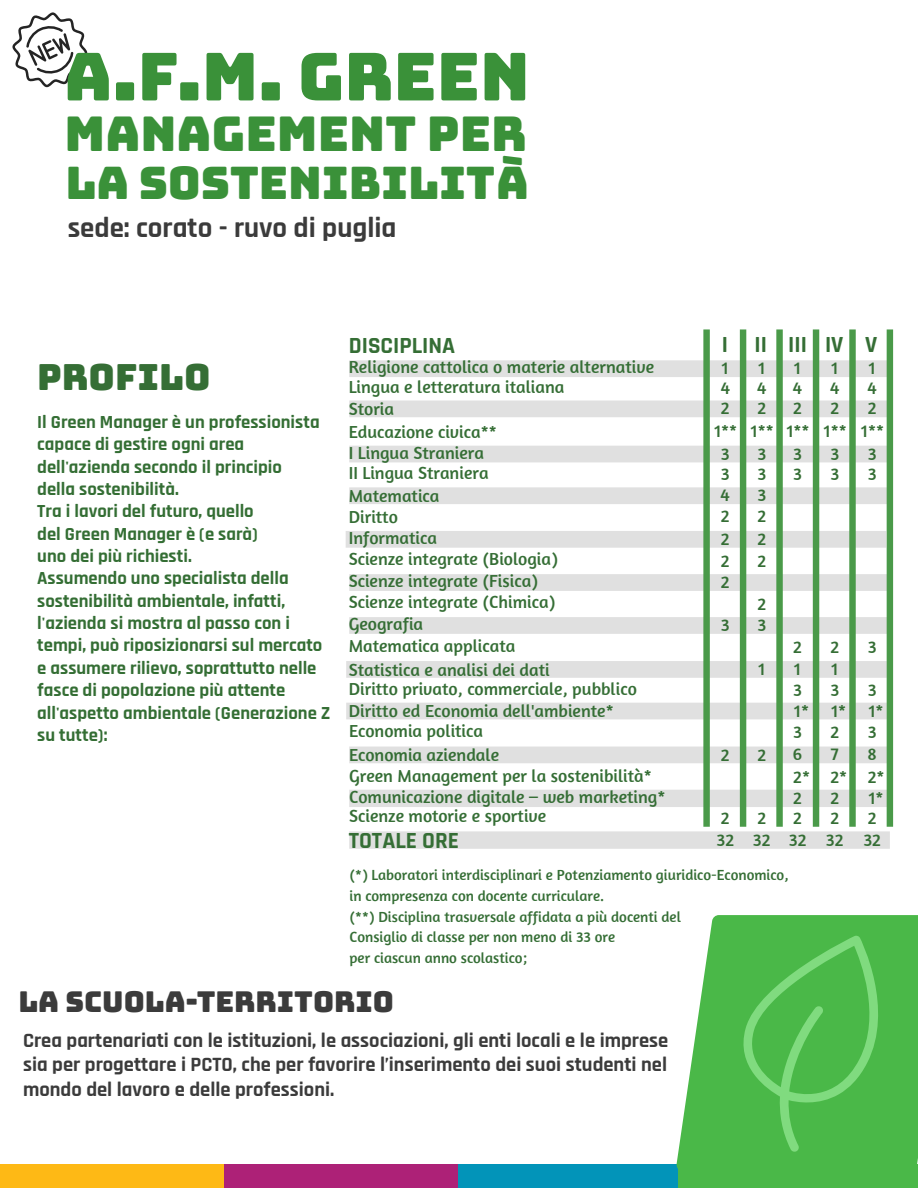
<style>
.page{position:relative;width:918px;height:1188px;background:#fff}
.page>*{position:absolute;margin:0;border:0;box-sizing:border-box;transform-origin:0 0}
.t1{font:66.15px "Bungee";color:#3a9139}
.t2{font:48px "Bungee";color:#3a9139}
.t3{font:44.85px "Bungee";letter-spacing:-.005em;color:#3a9139}
.t4{font:36px "Bungee";color:#356e35}
.t5{font:700 28.8px "Rajdhani";color:#3b3b3b}
.t6{font:28.65px "Bungee";color:#3b3b3b}
.t7{font:700 23.4px "Rajdhani";color:#356e35}
.t8{font:700 20.55px/24.6px "Rajdhani";color:#3b3b3b;text-align:justify}
.t9{font:700 18.6px/22.4px "Rajdhani";color:#346e34}
.t10{font:17.85px/20.1px "Amaranth";color:#356e35}
.t11{font:15px/20.5px "Amaranth";color:#356e35}
</style>
<div class="page">
<div style="left:349px;top:831px;width:541px;height:18px;background:#e0e0e0"></div>
<div style="left:349px;top:360px;width:541px;height:17px;background:#e0e0e0"></div>
<div style="left:349px;top:400px;width:541px;height:17px;background:#e0e0e0"></div>
<div style="left:349px;top:446px;width:541px;height:16px;background:#e0e0e0"></div>
<div style="left:349px;top:487px;width:541px;height:17px;background:#e0e0e0"></div>
<div style="left:346px;top:531px;width:540px;height:17px;background:#e0e0e0"></div>
<div style="left:349px;top:574px;width:541px;height:17px;background:#e0e0e0"></div>
<div style="left:349px;top:617px;width:541px;height:17px;background:#e0e0e0"></div>
<div style="left:346px;top:661px;width:541px;height:17px;background:#e0e0e0"></div>
<div style="left:346px;top:703px;width:541px;height:16px;background:#e0e0e0"></div>
<div style="left:349px;top:747px;width:541px;height:16px;background:#e0e0e0"></div>
<div style="left:349px;top:790px;width:541px;height:17px;background:#e0e0e0"></div>
<div style="left:703px;top:329px;width:7px;height:498px;background:#4a9a49"></div>
<div style="left:740px;top:329px;width:6px;height:498px;background:#4a9a49"></div>
<div style="left:776px;top:329px;width:7px;height:498px;background:#4a9a49"></div>
<div style="left:813px;top:329px;width:6px;height:498px;background:#4a9a49"></div>
<div style="left:849px;top:329px;width:7px;height:498px;background:#4a9a49"></div>
<div style="left:887px;top:329px;width:6px;height:498px;background:#4a9a49"></div>
<div style="left:1px;top:1164px;width:224px;height:24px;background:#feb915"></div>
<div style="left:224px;top:1164px;width:243px;height:24px;background:#ad2177"></div>
<div style="left:458px;top:1164px;width:245px;height:24px;background:#0294b9"></div>
<div style="left:678px;top:1164px;width:239px;height:24px;background:#4ab848"></div>
<svg style="left:676px;top:915px;width:242px;height:257px;fill:#4ab848"></svg>
<svg style="left:735px;top:935px;width:160px;height:217px;background:#51bc4f"></svg>
<svg style="left:12px;top:12px;width:75px;height:75px"></svg>
<h1 class="t1" style="left:64px;top:39px;width:467px">A.F.M. GREEN</h1>
<h2 class="t2" style="left:65px;top:107px;width:464px">MANAGEMENT PER</h2>
<h3 class="t3" style="left:65px;top:157px;width:465px">LA SOSTENIBILITÀ</h3>
<h3 class="t5" style="left:68px;top:210px;width:330px">sede: corato - ruvo di puglia</h3>
<h3 class="t4" style="left:37px;top:357px;width:175px">PROFILO</h3>
<p class="t9" style="left:37px;top:411px;width:295px">Il Green Manager è un professionista capace di gestire ogni area dell'azienda secondo il principio<br>della sostenibilità.<br>Tra i lavori del futuro, quello<br>del Green Manager è (e sarà)<br>uno dei più richiesti.<br>Assumendo uno specialista della sostenibilità ambientale, infatti, l'azienda si mostra al passo con i tempi, può riposizionarsi sul mercato e assumere rilievo, soprattutto nelle fasce di popolazione più attente all'aspetto ambientale (Generazione Z su tutte):</p>
<h3 class="t7" style="left:349px;top:331px;width:108px">DISCIPLINA</h3>
<p class="t10" style="left:349px;top:357px;width:307px">Religione cattolica o materie alternative<br>Lingua e letteratura italiana</p>
<p class="t10" style="left:349px;top:398px;width:149px;line-height:21.3px">Storia<br>Educazione civica**<br>I Lingua Straniera<br>II Lingua Straniera</p>
<p class="t10" style="left:349px;top:485px;width:211px;line-height:21.5px">Matematica<br>Diritto<br>Informatica<br>Scienze integrate (Biologia)<br>Scienze integrate (Fisica)<br>Scienze integrate (Chimica)<br>Geografia<br>Matematica applicata</p>
<p class="t10" style="left:349px;top:660px;width:290px;line-height:19px">Statistica e analisi dei dati<br>Diritto privato, commerciale, pubblico</p>
<p class="t10" style="left:349px;top:701px;width:266px;line-height:19.6px">Diritto ed Economia dell'ambiente*<br>Economia politica</p>
<p class="t10" style="left:349px;top:745px;width:318px">Economia aziendale<br>Green Management per la sostenibilità*<br>Comunicazione digitale – web marketing*<br>Scienze motorie e sportive</p>
<h3 class="t7" style="left:349px;top:826px;width:112px">TOTALE ORE</h3>
<h3 class="t7" style="left:722px;top:330px;width:157px">I II III IV V</h3>
<p class="t10" style="left:721px;top:358px;width:11px;text-align:justify">1<br>4<br>2</p>
<p class="t10" style="left:757px;top:358px;width:11px;text-align:justify">1<br>4<br>2</p>
<p class="t10" style="left:793px;top:358px;width:11px;text-align:justify">1<br>4<br>2</p>
<p class="t10" style="left:830px;top:358px;width:11px;text-align:justify">1<br>4<br>2</p>
<p class="t10" style="left:867px;top:358px;width:11px;text-align:justify">1<br>4<br>2</p>
<p class="t10" style="left:721px;top:420px;width:165px;line-height:22.5px;text-indent:-6px">1** 1** 1** 1** 1**<br>3</p>
<p class="t10" style="left:757px;top:443px;width:10px">3</p>
<p class="t10" style="left:793px;top:443px;width:10px">3</p>
<p class="t10" style="left:830px;top:443px;width:10px">3</p>
<p class="t10" style="left:868px;top:443px;width:10px">3</p>
<p class="t10" style="left:721px;top:464px;width:10px">3</p>
<p class="t10" style="left:757px;top:464px;width:10px">3</p>
<p class="t10" style="left:793px;top:464px;width:10px">3</p>
<p class="t10" style="left:830px;top:464px;width:10px">3</p>
<p class="t10" style="left:868px;top:464px;width:10px">3</p>
<p class="t10" style="left:721px;top:485px;width:11px">4</p>
<p class="t10" style="left:757px;top:485px;width:10px">3</p>
<p class="t10" style="left:721px;top:506px;width:10px">2</p>
<p class="t10" style="left:757px;top:506px;width:10px">2</p>
<p class="t10" style="left:721px;top:529px;width:10px">2</p>
<p class="t10" style="left:757px;top:529px;width:10px">2</p>
<p class="t10" style="left:721px;top:550px;width:10px">2</p>
<p class="t10" style="left:757px;top:550px;width:10px">2</p>
<p class="t10" style="left:721px;top:572px;width:10px">2</p>
<p class="t10" style="left:757px;top:593px;width:10px">2</p>
<p class="t10" style="left:721px;top:615px;width:10px">3</p>
<p class="t10" style="left:757px;top:615px;width:10px">3</p>
<p class="t10" style="left:793px;top:637px;width:10px">2</p>
<p class="t10" style="left:830px;top:637px;width:10px">2</p>
<p class="t10" style="left:868px;top:637px;width:10px">3</p>
<p class="t10" style="left:758px;top:659px;width:8px">1</p>
<p class="t10" style="left:794px;top:659px;width:8px">1</p>
<p class="t10" style="left:831px;top:659px;width:8px">1</p>
<p class="t10" style="left:793px;top:680px;width:10px">3</p>
<p class="t10" style="left:830px;top:680px;width:10px">3</p>
<p class="t10" style="left:868px;top:680px;width:10px">3</p>
<p class="t10" style="left:794px;top:701px;width:16px">1*</p>
<p class="t10" style="left:831px;top:701px;width:16px">1*</p>
<p class="t10" style="left:869px;top:701px;width:16px">1*</p>
<p class="t10" style="left:793px;top:722px;width:10px">3</p>
<p class="t10" style="left:830px;top:722px;width:10px">2</p>
<p class="t10" style="left:868px;top:722px;width:10px">3</p>
<p class="t10" style="left:721px;top:744px;width:10px">2</p>
<p class="t10" style="left:757px;top:744px;width:10px">2</p>
<p class="t10" style="left:793px;top:744px;width:11px">6</p>
<p class="t10" style="left:831px;top:744px;width:10px">7</p>
<p class="t10" style="left:793px;top:743px;width:93px;line-height:21.8px;text-indent:74px">8<br>2* 2* 2*<br>2</p>
<p class="t10" style="left:830px;top:788px;width:10px">2</p>
<p class="t10" style="left:869px;top:788px;width:16px">1*</p>
<p class="t10" style="left:717px;top:807px;width:166px;line-height:21.8px;text-align:right">2<br>32 32 32 32 32</p>
<p class="t10" style="left:721px;top:808px;width:10px">2</p>
<p class="t10" style="left:757px;top:808px;width:10px">2</p>
<p class="t10" style="left:793px;top:808px;width:10px">2</p>
<p class="t10" style="left:830px;top:808px;width:10px">2</p>
<p class="t11" style="left:350px;top:865px;width:441px">(*) Laboratori interdisciplinari e Potenziamento giuridico-Economico, in compresenza con docente curriculare.<br>(**) Disciplina trasversale affidata a più docenti del<br>Consiglio di classe per non meno di 33 ore<br>per ciascun anno scolastico;</p>
<h3 class="t6" style="left:18px;top:985px;width:377px">LA SCUOLA-TERRITORIO</h3>
<p class="t8" style="left:23px;top:1028px;width:647px">Crea partenariati con le istituzioni, le associazioni, gli enti locali e le imprese sia per progettare i PCTO, che per favorire l’inserimento dei suoi studenti nel mondo del lavoro e delle professioni.</p>
</div>
